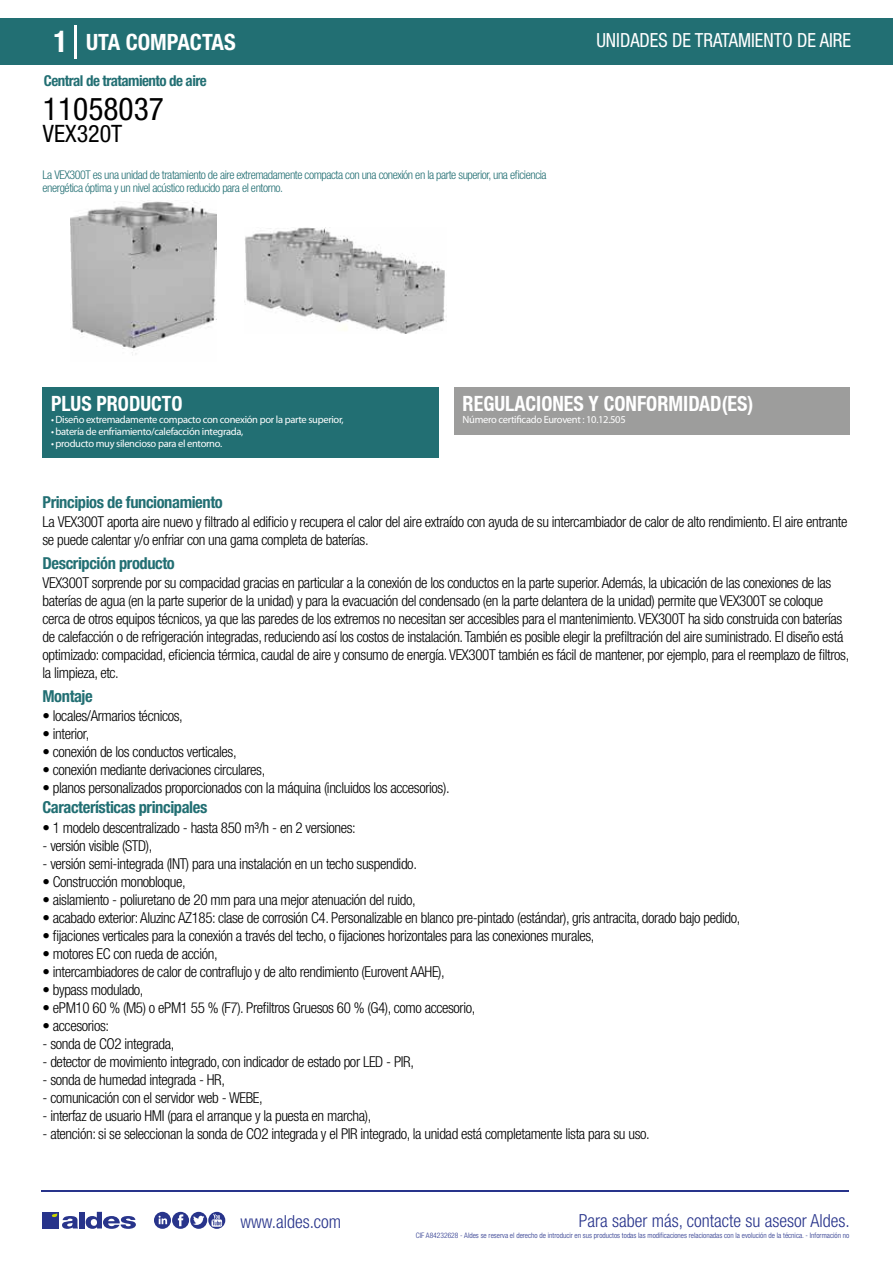
<style>
.page{position:relative;width:893px;height:1263px;background:#fff}
.page>*{position:absolute;margin:0;border:0;box-sizing:border-box;transform-origin:0 0}
.t1{font:condensed 31.5px "Helvetica Neue LT Std";color:#000}
.t2{font:condensed 24px "Helvetica Neue LT Std";color:#000}
.t3{font:700 condensed 22.5px "Helvetica Neue LT Std";color:#fff}
.t4{font:700 condensed 21px "Helvetica Neue";color:#fff;scale:.95 1}
.t5{font:condensed 19.5px "Helvetica Neue LT Std";color:#fff;scale:.95 1}
.t6{font:300 condensed 18px "Helvetica Neue";color:#28348b}
.t7{font:700 condensed 16.5px "Helvetica Neue LT Std";letter-spacing:-.025em;color:#226f73}
.t8{font:300 condensed 15px/18px "Helvetica Neue LT Std";letter-spacing:-.025em;color:#000}
.t9{font:700 condensed 15px "Helvetica Neue LT Std";letter-spacing:-.035em;color:#226f73}
.t10{font:300 condensed 12px/13.5px "Helvetica Neue LT Std";letter-spacing:-.035em;color:#226f73}
.t11{font:10.5px "Myriad Pro";letter-spacing:-.03em;color:#fff}
.t12{font:300 condensed 7.5px "Helvetica Neue";color:#28348b}
.s1{font-size:30px}
</style>
<div class="page">
<div style="left:0;top:18px;width:893px;height:46px;background:#226f73"></div>
<div style="left:454px;top:387px;width:396px;height:48px;background:#9d9d9c"></div>
<div style="left:43px;top:387px;width:396px;height:70px;background:#226f73"></div>
<hr style="left:74px;top:25px;width:2px;height:33px;background:#fff">
<svg style="left:70px;top:201px;width:260px;height:154px"></svg>
<img style="left:244px;top:228px;width:201px;height:106px">
<hr style="left:41px;top:1190px;width:808px;height:1px;background:#28348b">
<svg style="left:154px;top:1212px;width:71px;height:17px"></svg>
<div style="left:42px;top:1212px;width:17px;height:16px;background:#28348b"></div>
<div style="left:79px;top:1212px;width:5px;height:16px;background:#28348b"></div>
<svg style="left:86px;top:1212px;width:50px;height:17px"></svg>
<svg style="left:52px;top:1213px;width:26px;height:16px"></svg>
<h3 class="t3" style="left:54px;top:28px;width:184px"><span class="s1">1</span> UTA COMPACTAS</h3>
<h3 class="t5" style="left:596px;top:29px;width:270px">UNIDADES DE TRATAMIENTO DE AIRE</h3>
<p class="t9" style="left:44px;top:71px;width:164px">Central de tratamiento de aire</p>
<h1 class="t1" style="left:43px;top:91px;width:122px">11058037</h1>
<h2 class="t2" style="left:43px;top:120px;width:81px">VEX320T</h2>
<p class="t10" style="left:43px;top:167px;width:506px">La VEX300T es una unidad de tratamiento de aire extremadamente compacta con una conexión en la parte superior, una eficiencia energética óptima y un nivel acústico reducido para el entorno.</p>
<h3 class="t4" style="left:51px;top:391px;width:140px">PLUS PRODUCTO</h3>
<p class="t11" style="left:51px;top:413px;width:294px">• Diseño extremadamente compacto con conexión por la parte superior,</p>
<p class="t11" style="left:51px;top:425px;width:194px">• batería de enfriamiento/calefacción integrada,</p>
<p class="t11" style="left:51px;top:437px;width:173px">• producto muy silencioso para el entorno.</p>
<p class="t7" style="left:43px;top:492px;width:182px">Principios de funcionamiento</p>
<h3 class="t4" style="left:463px;top:391px;width:308px">REGULACIONES Y CONFORMIDAD(ES)</h3>
<p class="t11" style="left:463px;top:413px;width:165px">Número certificado Eurovent : 10.12.505</p>
<p class="t8" style="left:43px;top:513px;width:806px">La VEX300T aporta aire nuevo y filtrado al edificio y recupera el calor del aire extraído con ayuda de su intercambiador de calor de alto rendimiento. El aire entrante se puede calentar y/o enfriar con una gama completa de baterías.</p>
<p class="t8" style="left:43px;top:573px;width:808px">VEX300T sorprende por su compacidad gracias en particular a la conexión de los conductos en la parte superior. Además, la ubicación de las conexiones de las baterías de agua (en la parte superior de la unidad) y para la evacuación del condensado (en la parte delantera de la unidad) permite que VEX300T se coloque cerca de otros equipos técnicos, ya que las paredes de los extremos no necesitan ser accesibles para el mantenimiento. VEX300T ha sido construida con baterías de calefacción o de refrigeración integradas, reduciendo así los costos de instalación. También es posible elegir la prefiltración del aire suministrado. El diseño está optimizado: compacidad, eficiencia térmica, caudal de aire y consumo de energía. VEX300T también es fácil de mantener, por ejemplo, para el reemplazo de filtros, la limpieza, etc.</p>
<p class="t8" style="left:43px;top:706px;width:142px">• locales/Armarios técnicos,</p>
<p class="t8" style="left:43px;top:724px;width:48px">• interior,</p>
<p class="t8" style="left:43px;top:742px;width:196px">• conexión de los conductos verticales,</p>
<p class="t8" style="left:43px;top:760px;width:224px">• conexión mediante derivaciones circulares,</p>
<p class="t8" style="left:43px;top:778px;width:409px">• planos personalizados proporcionados con la máquina (incluidos los accesorios).</p>
<p class="t7" style="left:43px;top:553px;width:134px">Descripción producto</p>
<p class="t7" style="left:43px;top:686px;width:52px">Montaje</p>
<p class="t7" style="left:43px;top:798px;width:166px">Características principales</p>
<p class="t8" style="left:43px;top:818px;width:315px">• 1 modelo descentralizado - hasta 850 m³/h - en 2 versiones:</p>
<p class="t8" style="left:43px;top:836px;width:111px">- versión visible (STD),</p>
<p class="t8" style="left:43px;top:854px;width:376px">- versión semi-integrada (INT) para una instalación en un techo suspendido.</p>
<p class="t8" style="left:43px;top:872px;width:145px">• Construcción monobloque,</p>
<p class="t8" style="left:43px;top:890px;width:375px">• aislamiento - poliuretano de 20 mm para una mejor atenuación del ruido,</p>
<p class="t8" style="left:43px;top:908px;width:699px">• acabado exterior: Aluzinc AZ185: clase de corrosión C4. Personalizable en blanco pre-pintado (estándar), gris antracita, dorado bajo pedido,</p>
<p class="t8" style="left:43px;top:926px;width:553px">• fijaciones verticales para la conexión a través del techo, o fijaciones horizontales para las conexiones murales,</p>
<p class="t8" style="left:43px;top:944px;width:177px">• motores EC con rueda de acción,</p>
<p class="t8" style="left:43px;top:962px;width:404px">• intercambiadores de calor de contraflujo y de alto rendimiento (Eurovent AAHE),</p>
<p class="t8" style="left:43px;top:980px;width:103px">• bypass modulado,</p>
<p class="t8" style="left:43px;top:998px;width:434px">• ePM10 60 % (M5) o ePM1 55 % (F7). Prefiltros Gruesos 60 % (G4), como accesorio,</p>
<p class="t8" style="left:43px;top:1016px;width:68px">• accesorios:</p>
<p class="t8" style="left:43px;top:1034px;width:133px">- sonda de CO2 integrada,</p>
<p class="t8" style="left:43px;top:1052px;width:373px">- detector de movimiento integrado, con indicador de estado por LED - PIR,</p>
<p class="t8" style="left:43px;top:1070px;width:184px">- sonda de humedad integrada - HR,</p>
<p class="t8" style="left:43px;top:1088px;width:222px">- comunicación con el servidor web - WEBE,</p>
<p class="t8" style="left:43px;top:1106px;width:330px">- interfaz de usuario HMI (para el arranque y la puesta en marcha),</p>
<p class="t8" style="left:43px;top:1124px;width:609px">- atención: si se seleccionan la sonda de CO2 integrada y el PIR integrado, la unidad está completamente lista para su uso.</p>
<p class="t6" style="left:240px;top:1211px;width:102px">www.aldes.com</p>
<p class="t6" style="left:579px;top:1211px;width:272px">Para saber más, contacte su asesor Aldes.</p>
<p class="t12" style="left:416px;top:1230px;width:435px">CIF A84232628 - Aldes se reserva el derecho de introducir en sus productos todas las modificaciones relacionadas con la evolución de la técnica. - Información no</p>
</div>
